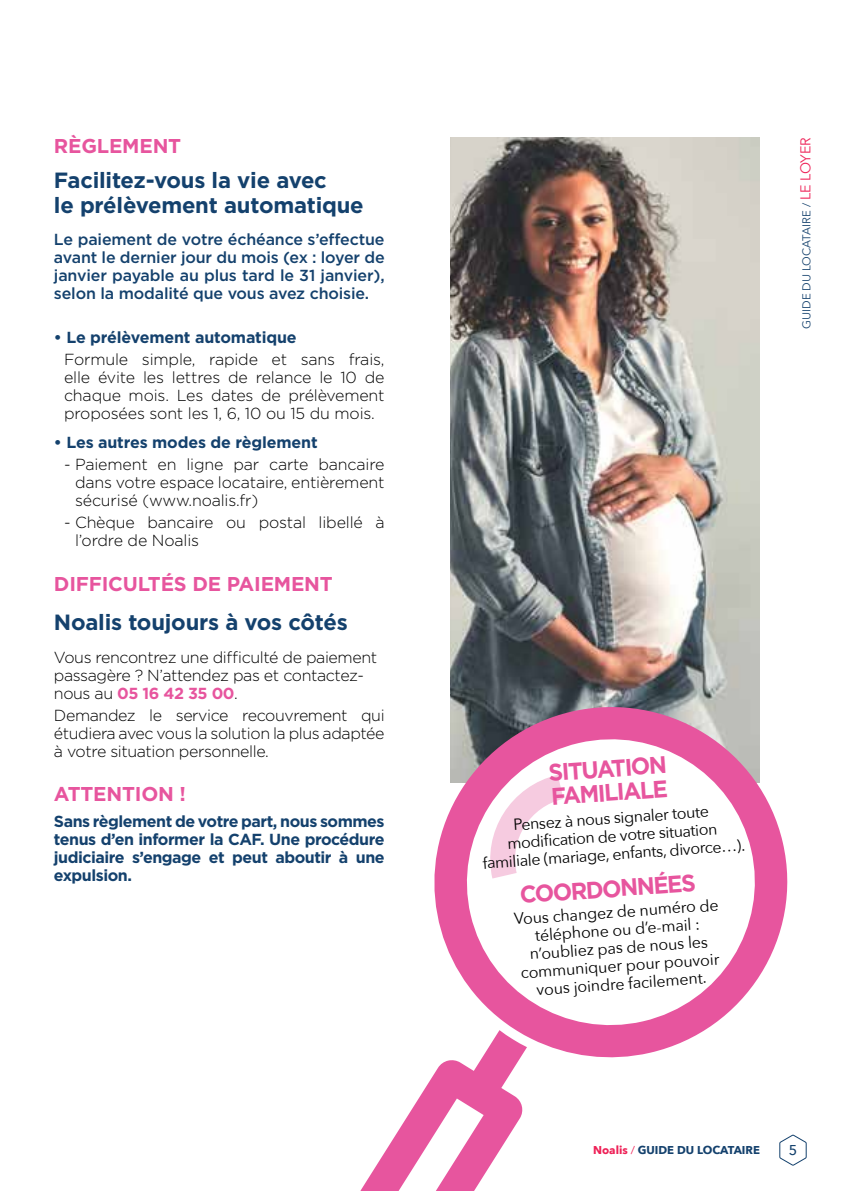
<style>
.page{position:relative;width:851px;height:1191px;background:#fff}
.page>*{position:absolute;margin:0;border:0;box-sizing:border-box;transform-origin:0 0}
.t1{font:700 24px/24px "Gotham";color:#e7559e;scale:.95 1}
.t2{font:700 22px/24.2px "Gotham";letter-spacing:-.01em;color:#14416d}
.t3{font:700 20px "Gotham";letter-spacing:-.01em;color:#e7559e}
.t4{font:300 16px/18px "Gotham";letter-spacing:-.025em;color:#000;text-align:justify}
.t5{font:16px/18px "Avenir Next";color:#000;text-align:center}
.t6{font:500 16px/18px "Gotham";letter-spacing:-.01em;color:#14416d;text-align:justify}
.t7{font:700 16px/18px "Gotham";letter-spacing:-.03em;color:#14416d;text-align:justify}
.t8{font:700 16px "Gotham";letter-spacing:-.01em;color:#14416d}
.t9{font:500 14.2px "Avenir Next";color:#14416d}
.t10{font:11.4px "Avenir Next";color:#14416d}
.t11{font:700 11.4px "Avenir Next";color:#14416d}
.s1{font-weight:700;color:#e7559e}
.s2{font-size:14.2px;color:#ee2157}
.s3{color:#ee2157}
.s4{font-weight:400;color:#ee2157}
</style>
<div class="page">
<img style="left:450px;top:137px;width:309px;height:552px">
<svg style="left:779px;top:1134px;width:27px;height:32px"></svg>
<svg style="left:360px;top:1062px;width:163px;height:129px"></svg>
<svg style="left:434px;top:689px;width:354px;height:373px"></svg>
<svg style="left:481px;top:775px;width:82px;height:103px"></svg>
<p class="t3" style="left:54px;top:133px;width:129px">RÈGLEMENT</p>
<h2 class="t2" style="left:54px;top:168px;width:311px">Facilitez-vous la vie avec<br>le prélèvement automatique</h2>
<p class="t6" style="left:54px;top:230px;width:332px">Le paiement de votre échéance s’effectue avant le dernier jour du mois (ex : loyer de janvier payable au plus tard le 31 janvier), selon la modalité que vous avez choisie.</p>
<p class="t8" style="left:54px;top:326px;width:244px">• Le prélèvement automatique</p>
<p class="t4" style="left:64px;top:350px;width:322px">Formule simple, rapide et sans frais, elle évite les lettres de relance le 10 de chaque mois. Les dates de prélèvement proposées sont les 1, 6, 10 ou 15 du mois.</p>
<p class="t8" style="left:54px;top:432px;width:265px">• Les autres modes de règlement</p>
<p class="t4" style="left:75px;top:455px;width:311px;text-indent:-11px">- Paiement en ligne par carte bancaire dans votre espace locataire, entièrement sécurisé (www.noalis.fr)</p>
<p class="t4" style="left:75px;top:513px;width:311px;text-indent:-11px">- Chèque bancaire ou postal libellé à l’ordre de Noalis</p>
<p class="t3" style="left:54px;top:571px;width:280px">DIFFICULTÉS DE PAIEMENT</p>
<h2 class="t2" style="left:54px;top:610px;width:295px">Noalis toujours à vos côtés</h2>
<p class="t4" style="left:54px;top:648px;width:324px;text-align:left">Vous rencontrez une difficulté de paiement passagère ? N’attendez pas et contactez&shy;nous au <span class="s1">05 16 42 35 00</span>.</p>
<p class="t4" style="left:54px;top:706px;width:332px">Demandez le service recouvrement qui étudiera avec vous la solution la plus adaptée à votre situation personnelle.</p>
<p class="t3" style="left:54px;top:781px;width:134px">ATTENTION !</p>
<p class="t7" style="left:54px;top:812px;width:332px">Sans règlement de votre part, nous sommes tenus d’en informer la CAF. Une procédure judiciaire s’engage et peut aboutir à une expulsion.</p>
<p class="t10" style="left:796px;top:328px;width:193px;rotate:-90deg">GUIDE DU LOCATAIRE / <span class="s2">LE LOYER</span></p>
<h1 class="t1" style="left:547px;top:760px;width:126px;rotate:-4deg">SITUATION<br>FAMILIALE</h1>
<p class="t5" style="left:479px;top:817px;width:264px;rotate:-4deg">Pensez à nous signaler toute<br>modifi cation de votre situation familiale (mariage, enfants, divorce…).</p>
<p class="t5" style="left:513px;top:909px;width:206px;rotate:-4deg">Vous changez de numéro de téléphone ou d’e-mail : n’oubliez pas de nous les communiquer pour pouvoir vous joindre facilement.</p>
<h1 class="t1" style="left:519px;top:882px;width:187px;rotate:-4deg">COORDONNÉES</h1>
<p class="t11" style="left:593px;top:1139px;width:168px"><span class="s3">Noalis</span> <span class="s4">/</span> GUIDE DU LOCATAIRE</p>
<p class="t9" style="left:788px;top:1138px;width:10px">5</p>
</div>
